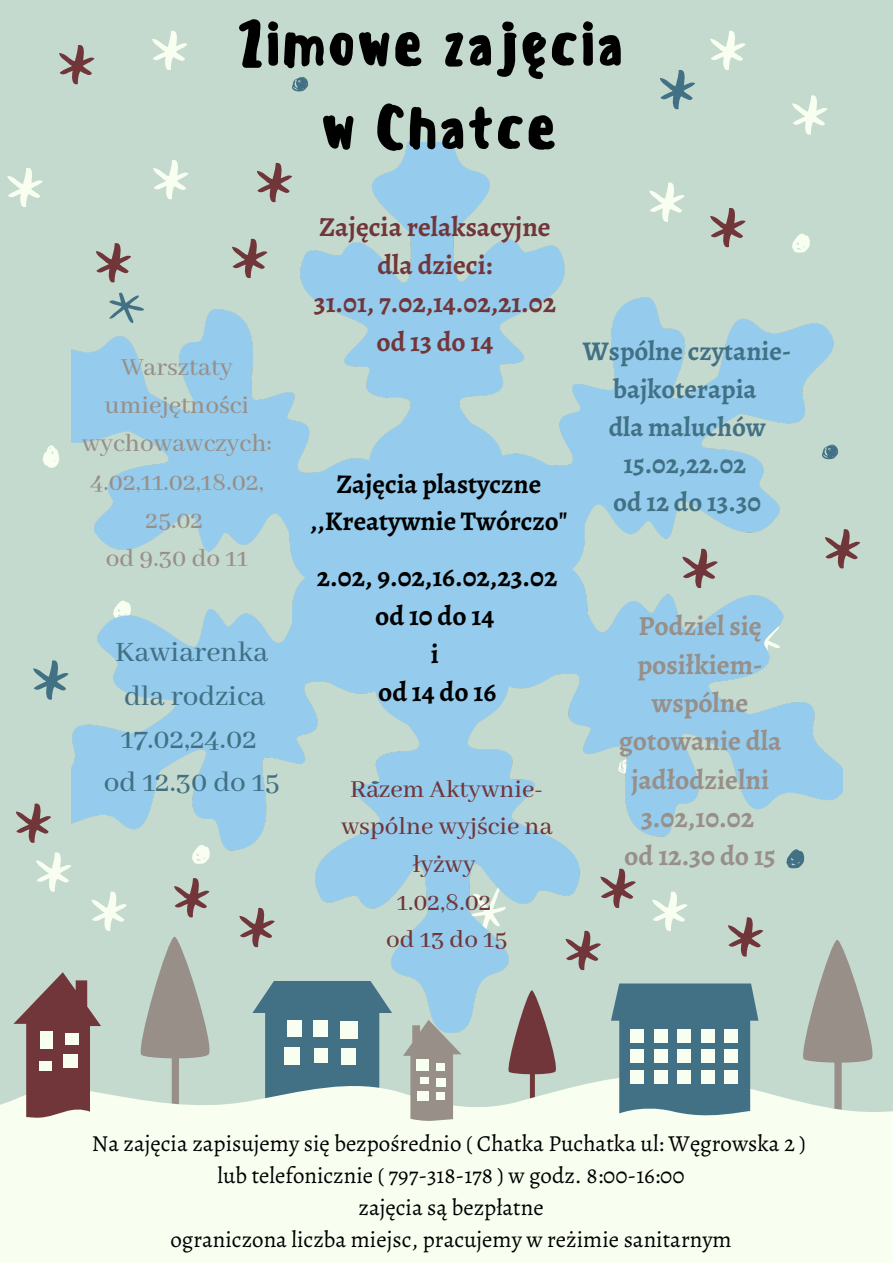
<style>
.page{position:relative;width:893px;height:1263px;background:#c5dace}
.page>*{position:absolute;margin:0;border:0;box-sizing:border-box;transform-origin:0 0}
.t1{font:500 59.7px "Sensei";color:#000}
.t2{font:500 31.28px "Abhaya Libre";color:#427185}
.t3{font:700 27.75px/38.2px "Alegreya";color:#988f89;text-align:center}
.t4{font:700 27.6px/38.2px "Alegreya";color:#71363a;text-align:center}
.t5{font:700 27.6px/38.2px "Alegreya";color:#000;text-align:center}
.t6{font:500 27.38px/38.2px "Abhaya Libre";color:#988f89;text-align:center}
.t7{font:500 27.15px/37.7px "Abhaya Libre";color:#71363a;text-align:center}
.t8{font:700 27.08px/37.7px "Alegreya";color:#427185;text-align:center}
.t9{font:700 27px "Alegreya";color:#000}
.t10{font:22.95px "Alegreya";color:#000}
</style>
<div class="page">
<svg style="left:43px;top:445px;width:16px;height:23px"></svg>
<svg style="left:660px;top:70px;width:35px;height:39px"></svg>
<svg style="left:292px;top:77px;width:16px;height:14px"></svg>
<svg style="left:33px;top:660px;width:35px;height:40px"></svg>
<svg style="left:140px;top:1033px;width:70px;height:40px"></svg>
<svg style="left:508px;top:1033px;width:48px;height:40px;background:#7c4c4e"></svg>
<svg style="left:803px;top:947px;width:70px;height:126px"></svg>
<svg style="left:0;top:1073px;width:893px;height:190px;background:#f3fbed"></svg>
<svg style="left:252px;top:1033px;width:244px;height:114px"></svg>
<svg style="left:2px;top:972px;width:106px;height:182px"></svg>
<div style="left:287px;top:1020px;width:14px;height:17px;background:#f8fff1"></div>
<div style="left:313px;top:1020px;width:14px;height:17px;background:#f8fff1"></div>
<div style="left:340px;top:1021px;width:18px;height:17px;background:#f8fff1"></div>
<div style="left:340px;top:1048px;width:15px;height:17px;background:#f8fff1"></div>
<div style="left:314px;top:1048px;width:13px;height:15px;background:#f8fff1"></div>
<div style="left:284px;top:1048px;width:16px;height:17px;background:#f8fff1"></div>
<svg style="left:575px;top:1033px;width:204px;height:122px"></svg>
<img style="left:71px;top:143px;width:771px;height:890px">
<svg style="left:36px;top:852px;width:35px;height:40px"></svg>
<svg style="left:92px;top:891px;width:35px;height:40px"></svg>
<svg style="left:152px;top:31px;width:35px;height:39px"></svg>
<svg style="left:8px;top:168px;width:34px;height:39px"></svg>
<svg style="left:153px;top:160px;width:35px;height:39px"></svg>
<svg style="left:649px;top:182px;width:35px;height:40px"></svg>
<svg style="left:652px;top:891px;width:35px;height:40px"></svg>
<svg style="left:710px;top:31px;width:35px;height:39px"></svg>
<svg style="left:792px;top:95px;width:35px;height:40px"></svg>
<svg style="left:710px;top:208px;width:35px;height:39px"></svg>
<svg style="left:59px;top:45px;width:35px;height:39px"></svg>
<svg style="left:825px;top:529px;width:35px;height:39px"></svg>
<svg style="left:16px;top:803px;width:35px;height:40px"></svg>
<svg style="left:174px;top:878px;width:35px;height:39px"></svg>
<svg style="left:240px;top:908px;width:34px;height:39px"></svg>
<svg style="left:728px;top:917px;width:35px;height:40px"></svg>
<svg style="left:96px;top:243px;width:35px;height:39px"></svg>
<svg style="left:600px;top:869px;width:35px;height:39px"></svg>
<svg style="left:682px;top:549px;width:35px;height:39px"></svg>
<svg style="left:232px;top:239px;width:35px;height:39px"></svg>
<svg style="left:257px;top:163px;width:35px;height:39px"></svg>
<p class="t1" style="left:236px;top:9px;width:389px">Zimowe zajęcia</p>
<p class="t1" style="left:320px;top:92px;width:239px">w Chatce</p>
<p class="t6" style="left:82px;top:349px;width:192px">Warsztaty umiejętności wychowawczych:<br>4.02,11.02,18.02,</p>
<p class="t6" style="left:145px;top:502px;width:59px">25.02</p>
<p class="t6" style="left:106px;top:540px;width:144px">od 9.30 do 11</p>
<p class="t2" style="left:115px;top:635px;width:154px">Kawiarenka</p>
<p class="t2" style="left:124px;top:678px;width:143px">dla rodzica</p>
<p class="t2" style="left:121px;top:722px;width:137px">17.02,24.02</p>
<p class="t2" style="left:104px;top:765px;width:177px">od 12.30 do 15</p>
<p class="t4" style="left:319px;top:207px;width:233px">Zajęcia relaksacyjne dla dzieci:</p>
<p class="t4" style="left:314px;top:284px;width:244px">31.01, 7.02,14.02,21.02</p>
<p class="t4" style="left:376px;top:322px;width:118px">od 13 do 14</p>
<p class="t9" style="left:336px;top:465px;width:206px">Zajęcia plastyczne</p>
<p class="t9" style="left:310px;top:503px;width:259px">,,Kreatywnie Twórczo"</p>
<p class="t5" style="left:317px;top:558px;width:242px">2.02, 9.02,16.02,23.02 od 10 do 14</p>
<p class="t5" style="left:431px;top:634px;width:10px">i</p>
<p class="t5" style="left:378px;top:673px;width:120px">od 14 do 16</p>
<p class="t7" style="left:341px;top:771px;width:213px">Razem Aktywnie&shy;wspólne wyjście na łyżwy</p>
<p class="t7" style="left:397px;top:884px;width:96px">1.02,8.02</p>
<p class="t7" style="left:386px;top:922px;width:122px">od 13 do 15</p>
<p class="t8" style="left:583px;top:332px;width:210px">Wspólne czytanie&shy;bajkoterapia</p>
<p class="t8" style="left:609px;top:408px;width:158px">dla maluchów</p>
<p class="t8" style="left:623px;top:445px;width:124px">15.02,22.02</p>
<p class="t8" style="left:613px;top:483px;width:149px">od 12 do 13.30</p>
<p class="t3" style="left:618px;top:607px;width:164px">Podziel się posiłkiem&shy;wspólne gotowanie dla jadłodzielni<br>3.02,10.02</p>
<p class="t3" style="left:624px;top:836px;width:153px">od 12.30 do 15</p>
<p class="t10" style="left:92px;top:1127px;width:715px">Na zajęcia zapisujemy się bezpośrednio ( Chatka Puchatka ul: Węgrowska 2 )</p>
<p class="t10" style="left:217px;top:1159px;width:469px">lub telefonicznie ( 797-318-178 ) w godz. 8:00-16:00</p>
<p class="t10" style="left:358px;top:1191px;width:187px">zajęcia są bezpłatne</p>
<p class="t10" style="left:170px;top:1223px;width:563px">ograniczona liczba miejsc, pracujemy w reżimie sanitarnym</p>
</div>
